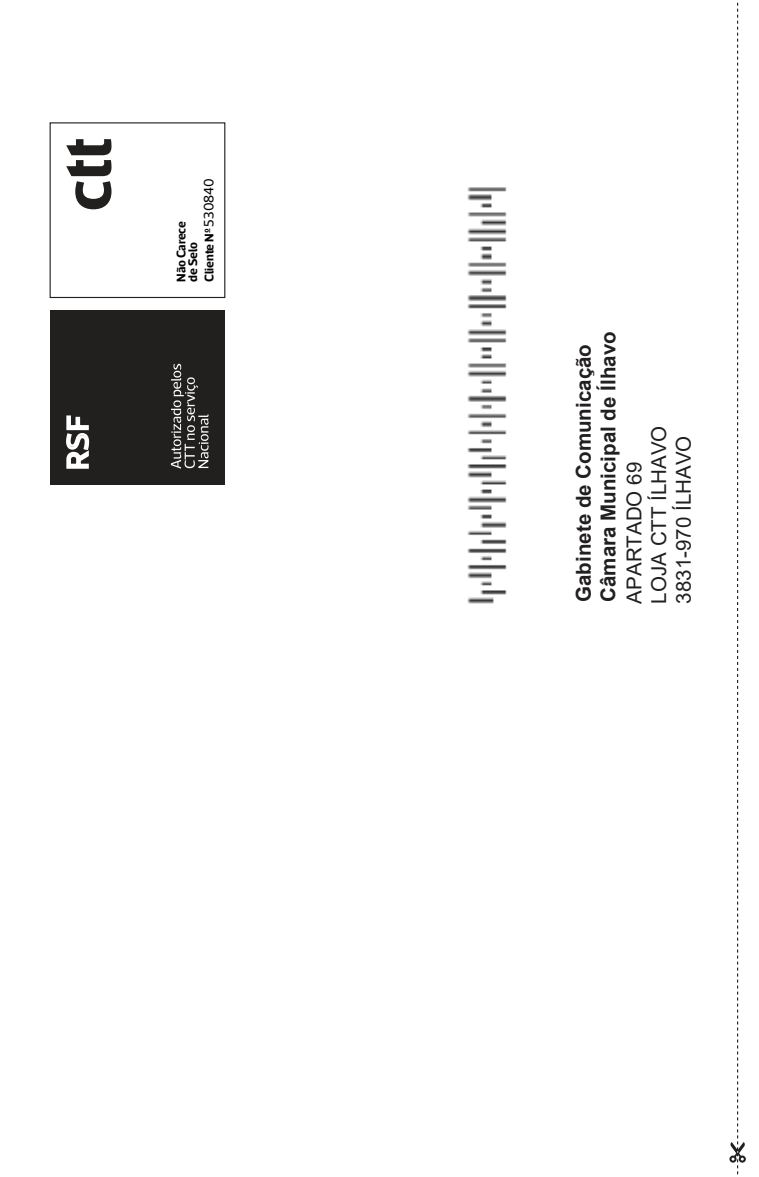
<style>
.page{position:relative;width:759px;height:1177px;background:#fff}
.page>*{position:absolute;margin:0;border:0;box-sizing:border-box;transform-origin:0 0}
.t1{font:29.75px "Acto CTT";color:#fff}
.t2{font:700 20.5px/24.5px "Arial";color:#221f1f}
.t3{font:20.5px/24.5px "Arial";color:#221f1f}
.t4{font:700 12.5px/11.5px "Acto CTT";color:#020304}
.s1{font-weight:400;font-size:13.75px}
</style>
<div class="page">
<div style="left:50px;top:310px;width:175px;height:175px;background:#221f1f"></div>
<svg style="left:171px;top:364px;width:37px;height:104px"></svg>
<svg style="left:66px;top:415px;width:24px;height:54px"></svg>
<div style="left:50px;top:122px;width:175px;height:176px;border:1px solid #221f1f"></div>
<svg style="left:66px;top:139px;width:45px;height:70px"></svg>
<img style="left:467px;top:187px;width:40px;height:417px">
<svg style="left:729px;top:2px;width:16px;height:1173px"></svg>
<h1 class="t1" style="left:60px;top:469px;width:56px;rotate:-90deg">RSF</h1>
<p class="t4" style="left:203px;top:282px;width:105px;rotate:-90deg">Cliente Nº <span class="s1">530840</span></p>
<p class="t4" style="left:175px;top:282px;width:62px;rotate:-90deg">Não Carece de Selo</p>
<p class="t2" style="left:571px;top:602px;width:272px;rotate:-90deg">Gabinete de Comunicação<br>Câmara Municipal de Ílhavo</p>
<p class="t3" style="left:621px;top:603px;width:179px;rotate:-90deg">APARTADO 69<br>LOJA CTT ÍLHAVO<br>3831-970 ÍLHAVO</p>
</div>
